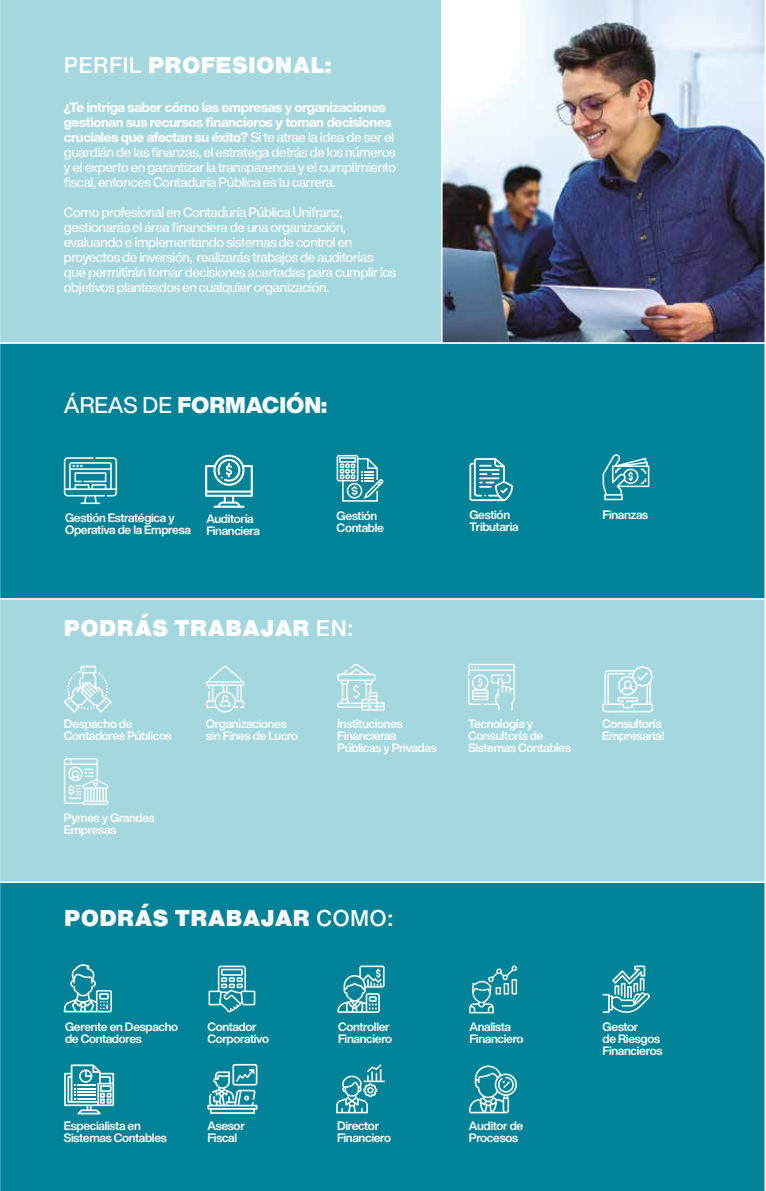
<style>
.page{position:relative;width:766px;height:1191px;background:#fff}
.page>*{position:absolute;margin:0;border:0;box-sizing:border-box;transform-origin:0 0}
.t1{font:900 22.5px "Helvetica Now Text";letter-spacing:.01em;color:#fff}
.t2{font:900 22.5px "Helvetica Now Display";letter-spacing:.01em;color:#fff}
.t3{font:500 13.5px/15px "Helvetica Now Display";letter-spacing:-.025em;color:#fff}
.t4{font:700 12px/12px "Helvetica Now Display";letter-spacing:-.025em;color:#fff}
.s1{font-weight:500}
.s2{font-weight:800}
</style>
<div class="page">
<div style="left:0;top:0;width:765px;height:346px;background:#a4d7de"></div>
<img style="left:442px;top:0;width:322px;height:342px">
<div style="left:0;top:344px;width:765px;height:255px;background:#008398"></div>
<div style="left:0;top:882px;width:765px;height:309px;background:#008398"></div>
<hr style="left:441px;top:0;width:1px;height:343px;background:#fff">
<hr style="left:0;top:342px;width:765px;height:2px;background:#fff">
<div style="left:0;top:599px;width:765px;height:284px;background:#a4d7de"></div>
<hr style="left:0;top:598px;width:765px;height:1px;background:#fff">
<hr style="left:764px;top:0;width:1px;height:1191px;background:#fff">
<svg style="left:336px;top:455px;width:47px;height:47px"></svg>
<svg style="left:64px;top:457px;width:53px;height:47px"></svg>
<svg style="left:602px;top:454px;width:47px;height:46px"></svg>
<svg style="left:205px;top:455px;width:48px;height:53px"></svg>
<svg style="left:469px;top:458px;width:44px;height:43px"></svg>
<svg style="left:64px;top:665px;width:48px;height:47px"></svg>
<svg style="left:468px;top:664px;width:47px;height:46px"></svg>
<svg style="left:206px;top:665px;width:38px;height:47px"></svg>
<svg style="left:64px;top:758px;width:44px;height:47px"></svg>
<svg style="left:337px;top:664px;width:47px;height:46px"></svg>
<svg style="left:602px;top:665px;width:51px;height:47px"></svg>
<svg style="left:64px;top:964px;width:48px;height:48px"></svg>
<svg style="left:208px;top:965px;width:47px;height:47px"></svg>
<svg style="left:337px;top:965px;width:47px;height:48px"></svg>
<svg style="left:469px;top:965px;width:48px;height:48px"></svg>
<svg style="left:602px;top:965px;width:48px;height:48px"></svg>
<svg style="left:336px;top:1064px;width:49px;height:49px"></svg>
<svg style="left:207px;top:1064px;width:50px;height:49px"></svg>
<svg style="left:64px;top:1064px;width:50px;height:50px"></svg>
<svg style="left:469px;top:1065px;width:48px;height:48px"></svg>
<hr style="left:0;top:881px;width:765px;height:2px;background:#fff">
<hr style="left:0;top:0;width:1px;height:1191px;background:#fff">
<h1 class="t1" style="left:64px;top:48px;width:269px"><span class="s1">PERFIL</span> PROFESIONAL:</h1>
<p class="t3" style="left:64px;top:100px;width:334px"><span class="s2">¿Te intriga saber cómo las empresas y organizaciones gestionan sus recursos financieros y toman decisiones cruciales que afectan su éxito?</span> Si te atrae la idea de ser el guardián de las finanzas, el estratega detrás de los números y el experto en garantizar la transparencia y el cumplimiento fiscal, entonces Contaduría Pública es tu carrera.</p>
<p class="t3" style="left:64px;top:205px;width:334px">Como profesional en Contaduría Pública Unifranz, gestionarás el área financiera de una organización, evaluando e implementando sistemas de control en proyectos de inversión, realizarás trabajos de auditorías que permitirán tomar decisiones acertadas para cumplir los objetivos planteados en cualquier organización.</p>
<h1 class="t2" style="left:64px;top:389px;width:265px"><span class="s1">ÁREAS DE</span> FORMACIÓN:</h1>
<p class="t4" style="left:65px;top:512px;width:127px">Gestión Estratégica y<br>Operativa de la Empresa</p>
<p class="t4" style="left:206px;top:513px;width:49px">Auditoría</p>
<p class="t4" style="left:602px;top:509px;width:47px">Finanzas</p>
<p class="t4" style="left:469px;top:509px;width:51px">Gestión<br>Tributaria</p>
<p class="t4" style="left:336px;top:509px;width:49px">Gestión<br>Contable</p>
<p class="t4" style="left:206px;top:525px;width:55px">Financiera</p>
<h1 class="t1" style="left:64px;top:611px;width:291px">PODRÁS TRABAJAR <span class="s1">EN:</span></h1>
<p class="t4" style="left:64px;top:717px;width:109px">Despacho de<br>Contadores Públicos</p>
<p class="t4" style="left:468px;top:717px;width:104px">Tecnología y<br>Consultoría de<br>Sistemas Contables</p>
<p class="t4" style="left:206px;top:717px;width:94px">Organizaciones sin Fines de Lucro</p>
<p class="t4" style="left:337px;top:717px;width:101px">Instituciones<br>Financieras<br>Públicas y Privadas</p>
<p class="t4" style="left:602px;top:717px;width:63px">Consultoría<br>Empresarial</p>
<p class="t4" style="left:64px;top:812px;width:93px">Pymes y Grandes<br>Empresas</p>
<h1 class="t1" style="left:64px;top:901px;width:330px">PODRÁS TRABAJAR <span class="s1">COMO:</span></h1>
<p class="t4" style="left:65px;top:1021px;width:115px">Gerente en Despacho de Contadores</p>
<p class="t4" style="left:207px;top:1021px;width:63px">Contador<br>Corporativo</p>
<p class="t4" style="left:338px;top:1021px;width:56px">Controller<br>Financiero</p>
<p class="t4" style="left:469px;top:1021px;width:56px">Analista<br>Financiero</p>
<p class="t4" style="left:64px;top:1120px;width:104px">Especialista en<br>Sistemas Contables</p>
<p class="t4" style="left:337px;top:1120px;width:56px">Director<br>Financiero</p>
<p class="t4" style="left:469px;top:1120px;width:56px">Auditor de<br>Procesos</p>
<p class="t4" style="left:207px;top:1120px;width:39px">Asesor<br>Fiscal</p>
<p class="t4" style="left:602px;top:1020px;width:61px">Gestor<br>de Riesgos<br>Financieros</p>
</div>
